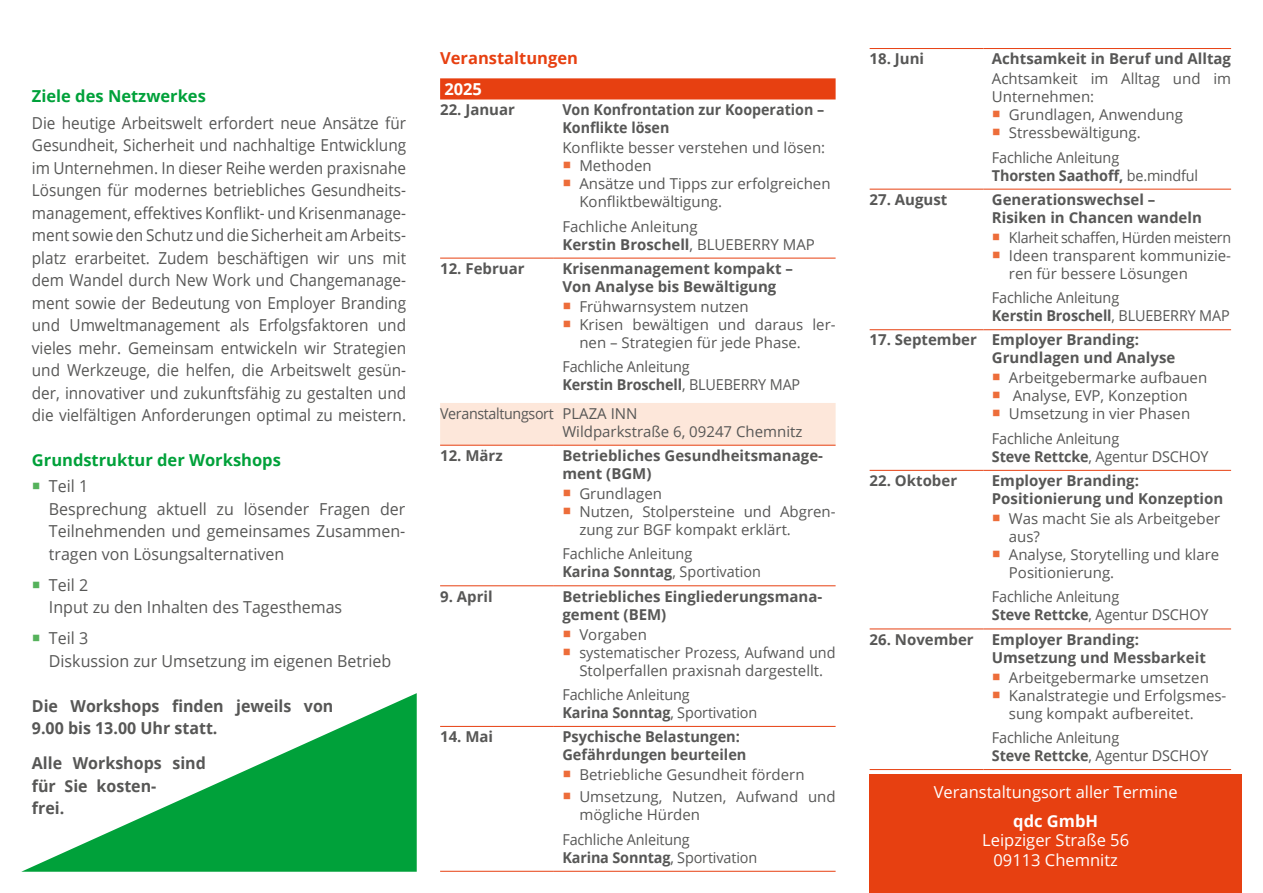
<style>
.page{position:relative;width:1263px;height:893px;background:#fff}
.page>*{position:absolute;margin:0;border:0;box-sizing:border-box;transform-origin:0 0}
.t1{font:16.5px/22.5px "Open Sans";color:#575756;text-align:justify;scale:.93 1}
.t2{font:16.5px/22.5px "Open Sans";color:#575756}
.t3{font:700 16.5px/22.5px "Open Sans";color:#575756}
.t4{font:16.5px/19.8px "Open Sans";color:#fff;text-align:center}
.t5{font:700 16.5px "Open Sans";color:#00a13a}
.t6{font:700 16.5px "Open Sans";color:#e74011}
.t7{font:700 16.5px "Open Sans";color:#fff}
.t8{font:15px/18px "Open Sans";color:#575756}
.t9{font:700 15px/18px "Open Sans";color:#575756}
.t10{font:15px/18px "Open Sans";color:#575756;scale:.96 1}
.t11{font:15px/18px "Open Sans";color:#575756;scale:.95 1}
.t12{font:700 15px/18px "Open Sans";color:#575756;scale:.95 1}
.t13{font:700 15px "Open Sans";color:#575756;scale:.96 1}
.s1{font-weight:700}
.s2{font-weight:400}
</style>
<div class="page">
<svg style="left:21px;top:693px;width:396px;height:179px"></svg>
<div style="left:440px;top:78px;width:396px;height:21px;background:#e74011"></div>
<div style="left:440px;top:403px;width:396px;height:42px;background:#fde7da"></div>
<hr style="left:440px;top:258px;width:114px;height:1px;background:#e74011">
<hr style="left:554px;top:258px;width:282px;height:1px;background:#e74011">
<hr style="left:440px;top:585px;width:114px;height:1px;background:#e74011">
<hr style="left:554px;top:585px;width:282px;height:1px;background:#e74011">
<hr style="left:440px;top:726px;width:114px;height:1px;background:#e74011">
<hr style="left:554px;top:726px;width:282px;height:1px;background:#e74011">
<hr style="left:440px;top:445px;width:114px;height:1px;background:#e74011">
<hr style="left:554px;top:445px;width:282px;height:1px;background:#e74011">
<hr style="left:440px;top:871px;width:114px;height:1px;background:#e74011">
<hr style="left:554px;top:871px;width:282px;height:1px;background:#e74011">
<hr style="left:870px;top:48px;width:113px;height:1px;background:#e74011">
<hr style="left:870px;top:189px;width:113px;height:1px;background:#e74011">
<hr style="left:870px;top:329px;width:113px;height:1px;background:#e74011">
<hr style="left:870px;top:470px;width:113px;height:1px;background:#e74011">
<hr style="left:870px;top:629px;width:113px;height:1px;background:#e74011">
<hr style="left:870px;top:769px;width:113px;height:1px;background:#e74011">
<hr style="left:983px;top:48px;width:248px;height:1px;background:#e74011">
<hr style="left:983px;top:189px;width:248px;height:1px;background:#e74011">
<hr style="left:983px;top:329px;width:248px;height:1px;background:#e74011">
<hr style="left:983px;top:470px;width:248px;height:1px;background:#e74011">
<hr style="left:983px;top:629px;width:248px;height:1px;background:#e74011">
<hr style="left:983px;top:769px;width:248px;height:1px;background:#e74011">
<div style="left:870px;top:775px;width:372px;height:118px;background:#e74011"></div>
<p class="t5" style="left:32px;top:84px;width:176px">Ziele des Netzwerkes</p>
<p class="t1" style="left:32px;top:111px;width:404px">Die heutige Arbeitswelt erfordert neue Ansätze für Gesundheit, Sicherheit und nachhaltige Entwicklung im Unternehmen. In dieser Reihe werden praxisnahe Lösungen für modernes betriebliches Gesundheits&shy;management, effektives Konflikt- und Krisenmanage&shy;ment sowie den Schutz und die Sicherheit am Arbeits&shy;platz erarbeitet. Zudem beschäftigen wir uns mit dem Wandel durch New Work und Changemanage&shy;ment sowie der Bedeutung von Employer Branding und Umweltmanagement als Erfolgsfaktoren und vieles mehr. Gemeinsam entwickeln wir Strategien und Werkzeuge, die helfen, die Arbeitswelt gesün&shy;der, innovativer und zukunftsfähig zu gestalten und die vielfältigen Anforderungen optimal zu meistern.</p>
<p class="t5" style="left:32px;top:448px;width:251px">Grundstruktur der Workshops</p>
<p class="t2" style="left:49px;top:474px;width:358px">Teil 1<br>Besprechung aktuell zu lösender Fragen der<br>Teilnehmenden und gemeinsames Zusammen&shy;tragen von Lösungsalternativen</p>
<p class="t2" style="left:49px;top:573px;width:295px">Teil 2<br>Input zu den Inhalten des Tagesthemas</p>
<p class="t2" style="left:49px;top:626px;width:344px">Teil 3<br>Diskussion zur Umsetzung im eigenen Betrieb</p>
<p class="t3" style="left:32px;top:694px;width:303px">Die Workshops finden jeweils von<br>9.00 bis 13.00 Uhr statt.</p>
<p class="t3" style="left:32px;top:752px;width:175px">Alle Workshops sind für Sie kosten-<br>frei.</p>
<p class="t6" style="left:440px;top:47px;width:139px">Veranstaltungen</p>
<p class="t7" style="left:444px;top:78px;width:39px">2025</p>
<p class="t9" style="left:440px;top:100px;width:76px">22. Januar</p>
<p class="t12" style="left:562px;top:100px;width:277px">Von Konfrontation zur Kooperation –<br>Konflikte lösen</p>
<p class="t8" style="left:579px;top:138px;width:253px;text-indent:-17px">Konflikte besser verstehen und lösen:<br>Methoden<br>Ansätze und Tipps zur erfolgreichen<br>Konfliktbewältigung.</p>
<p class="t8" style="left:562px;top:217px;width:254px">Fachliche Anleitung<br><span class="s1">Kerstin Broschell</span>, BLUEBERRY MAP</p>
<p class="t9" style="left:440px;top:259px;width:86px">12. Februar</p>
<p class="t9" style="left:562px;top:259px;width:232px">Krisenmanagement kompakt –<br>Von Analyse bis Bewältigung</p>
<p class="t8" style="left:579px;top:297px;width:258px">Frühwarnsystem nutzen<br>Krisen bewältigen und daraus ler&shy;nen – Strategien für jede Phase.</p>
<p class="t10" style="left:562px;top:357px;width:249px">Fachliche Anleitung<br><span class="s1">Kerstin Broschell</span>, BLUEBERRY MAP</p>
<p class="t11" style="left:562px;top:404px;width:254px;text-indent:-122px">Veranstaltungsort PLAZA INN<br>Wildparkstraße 6, 09247 Chemnitz</p>
<p class="t9" style="left:440px;top:446px;width:64px">12. März</p>
<p class="t9" style="left:562px;top:446px;width:262px">Betriebliches Gesundheitsmanage&shy;ment (BGM)</p>
<p class="t8" style="left:579px;top:484px;width:258px">Grundlagen<br>Nutzen, Stolpersteine und Abgren&shy;zung zur BGF kompakt erklärt.</p>
<p class="t10" style="left:562px;top:544px;width:209px">Fachliche Anleitung<br><span class="s1">Karina Sonntag</span>, Sportivation</p>
<p class="t9" style="left:440px;top:587px;width:54px">9. April</p>
<p class="t9" style="left:562px;top:587px;width:261px">Betriebliches Eingliederungsmana&shy;gement (BEM)</p>
<p class="t8" style="left:579px;top:625px;width:258px">Vorgaben<br>systematischer Prozess, Aufwand und<br>Stolperfallen praxisnah dargestellt.</p>
<p class="t10" style="left:562px;top:685px;width:204px">Fachliche Anleitung<br><span class="s1">Karina Sonntag</span>, Sportivation</p>
<p class="t9" style="left:440px;top:727px;width:55px">14. Mai</p>
<p class="t9" style="left:562px;top:727px;width:186px">Psychische Belastungen:<br>Gefährdungen beurteilen</p>
<p class="t8" style="left:579px;top:763px;width:258px;line-height:22.2px">Betriebliche Gesundheit fördern<br>Umsetzung, Nutzen, Aufwand und</p>
<p class="t8" style="left:562px;top:802px;width:139px;line-height:24.5px;text-indent:17px">mögliche Hürden<br>Fachliche Anleitung</p>
<p class="t13" style="left:562px;top:847px;width:204px">Karina Sonntag<span class="s2">, Sportivation</span></p>
<p class="t9" style="left:870px;top:49px;width:56px">18. Juni</p>
<p class="t9" style="left:992px;top:49px;width:241px">Achtsamkeit in Beruf und Alltag</p>
<p class="t8" style="left:992px;top:69px;width:241px">Achtsamkeit im Alltag und im</p>
<p class="t8" style="left:992px;top:87px;width:104px">Unternehmen:</p>
<p class="t8" style="left:1009px;top:105px;width:176px">Grundlagen, Anwendung</p>
<p class="t8" style="left:1009px;top:123px;width:133px">Stressbewältigung.</p>
<p class="t10" style="left:992px;top:148px;width:216px">Fachliche Anleitung<br><span class="s1">Thorsten Saathoff,</span> be.mindful</p>
<p class="t9" style="left:870px;top:190px;width:79px">27. August</p>
<p class="t9" style="left:992px;top:190px;width:211px">Generationswechsel –<br>Risiken in Chancen wandeln</p>
<p class="t11" style="left:1009px;top:228px;width:235px;text-align:justify">Klarheit schaffen, Hürden meistern Ideen transparent kommunizie&shy;ren für bessere Lösungen</p>
<p class="t10" style="left:992px;top:288px;width:249px">Fachliche Anleitung<br><span class="s1">Kerstin Broschell</span>, BLUEBERRY MAP</p>
<p class="t9" style="left:992px;top:331px;width:185px;text-indent:-122px">17. September Employer Branding:<br>Grundlagen und Analyse</p>
<p class="t8" style="left:1009px;top:369px;width:200px">Arbeitgebermarke aufbauen<br>Analyse, EVP, Konzeption<br>Umsetzung in vier Phasen</p>
<p class="t10" style="left:992px;top:429px;width:227px">Fachliche Anleitung<br><span class="s1">Steve Rettcke</span>, Agentur DSCHOY</p>
<p class="t9" style="left:870px;top:471px;width:89px">22. Oktober</p>
<p class="t9" style="left:992px;top:471px;width:233px">Employer Branding:<br>Positionierung und Konzeption</p>
<p class="t8" style="left:1009px;top:509px;width:213px">Was macht Sie als Arbeitgeber aus?<br>Analyse, Storytelling und klare<br>Positionierung.</p>
<p class="t10" style="left:992px;top:588px;width:227px">Fachliche Anleitung<br><span class="s1">Steve Rettcke</span>, Agentur DSCHOY</p>
<p class="t9" style="left:992px;top:630px;width:215px;text-indent:-122px">26. November Employer Branding:<br>Umsetzung und Messbarkeit</p>
<p class="t8" style="left:1009px;top:668px;width:219px">Arbeitgebermarke umsetzen<br>Kanalstrategie und Erfolgsmes&shy;sung kompakt aufbereitet.</p>
<p class="t10" style="left:992px;top:728px;width:227px">Fachliche Anleitung<br><span class="s1">Steve Rettcke</span>, Agentur DSCHOY</p>
<p class="t4" style="left:934px;top:782px;width:245px">Veranstaltungsort aller Termine</p>
<p class="t7" style="left:1013px;top:809px;width:86px">qdc GmbH</p>
<p class="t4" style="left:982px;top:830px;width:148px">Leipziger Straße 56<br>09113 Chemnitz</p>
</div>
